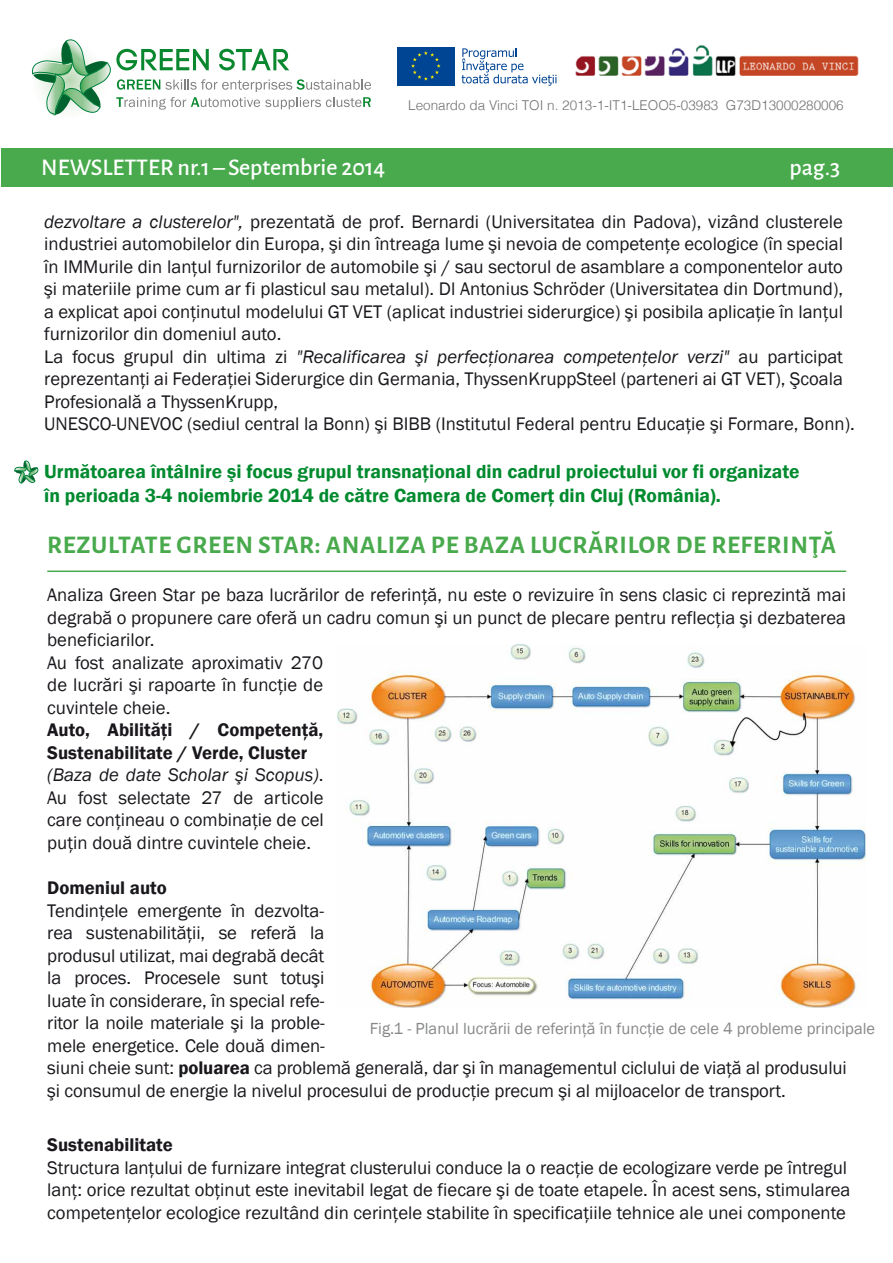
<style>
.page{position:relative;width:893px;height:1263px;background:#fff}
.page>*{position:absolute;margin:0;border:0;box-sizing:border-box;transform-origin:0 0}
.t1{font:700 25.5px "Alegreya Sans";letter-spacing:.025em;color:#48aa4c}
.t2{font:500 24px "Alegreya Sans";color:#fff}
.t3{font:600 19.5px/24px "Franklin Gothic";color:#008a2e}
.t4{font:18.75px/22.5px "Franklin Gothic";color:#1a171c}
.t5{font:600 18.75px "Franklin Gothic";color:#1a171c}
.t6{font:16.5px "Franklin Gothic";color:#87888a}
.t7{font:300 13.5px "Helvetica";color:#6f7071}
.s1{font-style:italic}
.s2{font-weight:600}
</style>
<div class="page">
<hr style="left:47px;top:570px;width:799px;height:2px;background:#48aa4c">
<div style="left:1px;top:148px;width:892px;height:39px;background:#48aa4c"></div>
<svg style="left:31px;top:39px;width:340px;height:77px"></svg>
<img style="left:575px;top:45px;width:284px;height:31px">
<img style="left:337px;top:644px;width:528px;height:363px">
<svg style="left:14px;top:460px;width:24px;height:24px"></svg>
<div style="left:397px;top:47px;width:58px;height:38px;background:#004494"></div>
<svg style="left:411px;top:51px;width:30px;height:30px"></svg>
<svg style="left:462px;top:48px;width:94px;height:38px"></svg>
<p class="t7" style="left:408px;top:97px;width:437px">Leonardo da Vinci TOI n. 2013-1-IT1-LEOO5-03983 G73D13000280006</p>
<p class="t2" style="left:41px;top:151px;width:345px">NEWSLETTER nr.1 – Septembrie 2014</p>
<p class="t2" style="left:789px;top:151px;width:52px">pag.3</p>
<p class="t4" style="left:44px;top:210px;width:812px"><span class="s1">dezvoltare a clusterelor",</span> prezentată de prof. Bernardi (Universitatea din Padova), vizând clusterele industriei automobilelor din Europa, şi din întreaga lume şi nevoia de competenţe ecologice (în special în IMMurile din lanţul furnizorilor de automobile şi / sau sectorul de asamblare a componentelor auto şi materiile prime cum ar fi plasticul sau metalul). Dl Antonius Schröder (Universitatea din Dortmund), a explicat apoi conţinutul modelului GT VET (aplicat industriei siderurgice) şi posibila aplicaţie în lanţul furnizorilor din domeniul auto.<br>La focus grupul din ultima zi <span class="s1">"Recalificarea şi perfecţionarea competenţelor verzi"</span> au participat reprezentanţi ai Federaţiei Siderurgice din Germania, ThyssenKruppSteel (parteneri ai GT VET), Şcoala Profesională a ThyssenKrupp,<br>UNESCO-UNEVOC (sediul central la Bonn) şi BIBB (Institutul Federal pentru Educaţie şi Formare, Bonn).</p>
<p class="t3" style="left:44px;top:460px;width:757px">Următoarea întâlnire şi focus grupul transnaţional din cadrul proiectului vor fi organizate în perioada 3-4 noiembrie 2014 de către Camera de Comerţ din Cluj (România).</p>
<h1 class="t1" style="left:47px;top:527px;width:790px">REZULTATE GREEN STAR: ANALIZA PE BAZA LUCRĂRILOR DE REFERINŢĂ</h1>
<p class="t4" style="left:47px;top:584px;width:800px">Analiza Green Star pe baza lucrărilor de referinţă, nu este o revizuire în sens clasic ci reprezintă mai degrabă o propunere care oferă un cadru comun şi un punct de plecare pentru reflecţia şi dezbaterea beneficiarilor.<br>Au fost analizate aproximativ 270<br>de lucrări şi rapoarte în funcţie de<br>cuvintele cheie.</p>
<p class="t4" style="left:47px;top:719px;width:278px"><span class="s2">Auto, Abilităţi / Competenţă, Sustenabilitate / Verde, Cluster </span><span class="s1">(Baza de date Scholar şi Scopus)</span>.<br>Au fost selectate 27 de articole care conţineau o combinaţie de cel puţin două dintre cuvintele cheie.</p>
<p class="t5" style="left:47px;top:876px;width:121px">Domeniul auto</p>
<p class="t4" style="left:47px;top:899px;width:801px">Tendinţele emergente în dezvolta-<br>rea sustenabilităţii, se referă la<br>produsul utilizat, mai degrabă decât<br>la proces. Procesele sunt totuşi<br>luate în considerare, în special refe-<br>ritor la noile materiale şi la proble-<br>mele energetice. Cele două dimen-<br>siuni cheie sunt: <span class="s2">poluarea</span> ca problemă generală, dar şi în managementul ciclului de viaţă al produsului şi consumul de energie la nivelul procesului de producţie precum şi al mijloacelor de transport.</p>
<p class="t6" style="left:370px;top:1019px;width:507px">Fig.1 - Planul lucrării de referinţă în funcţie de cele 4 probleme principale</p>
<p class="t5" style="left:47px;top:1133px;width:127px">Sustenabilitate</p>
<p class="t4" style="left:47px;top:1156px;width:805px">Structura lanţului de furnizare integrat clusterului conduce la o reacţie de ecologizare verde pe întregul lanţ: orice rezultat obţinut este inevitabil legat de fiecare şi de toate etapele. În acest sens, stimularea competenţelor ecologice rezultând din cerinţele stabilite în specificaţiile tehnice ale unei componente</p>
</div>
